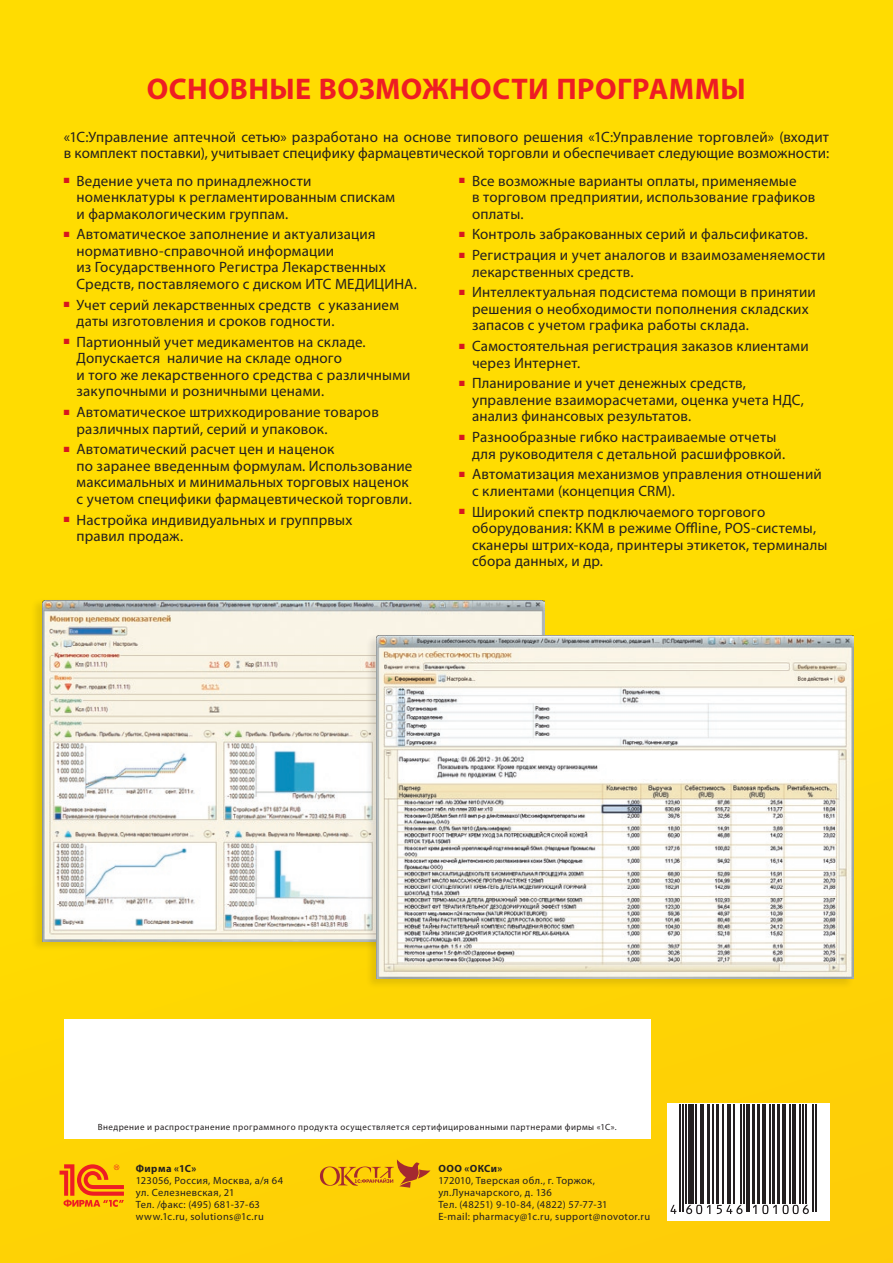
<style>
.page{position:relative;width:893px;height:1263px;background:#ffdc01}
.page>*{position:absolute;margin:0;border:0;box-sizing:border-box;transform-origin:0 0}
.t1{font:700 30px "Myriad Pro";letter-spacing:.015em;color:#ee1d23}
.t2{font:15px/16.5px "Myriad Pro";letter-spacing:.015em;color:#231f20}
.t3{font:10.5px/12px "Myriad Pro";letter-spacing:.035em;color:#231f20}
.t4{font:700 10.5px "Myriad Pro";letter-spacing:.04em;color:#231f20}
.t5{font:9px "Myriad Pro";letter-spacing:.05em;color:#231f20}
</style>
<div class="page">
<div style="left:0;top:519px;width:893px;height:744px;background:#fed503"></div>
<svg style="left:60px;top:1164px;width:64px;height:43px"></svg>
<div style="left:64px;top:1019px;width:587px;height:119px;background:#fff"></div>
<div style="left:30px;top:596px;width:535px;height:375px;background:#231f20;opacity:.12"></div>
<img style="left:43px;top:600px;width:501px;height:341px">
<div style="left:364px;top:632px;width:509px;height:376px;background:#231f20;opacity:.12"></div>
<img style="left:377px;top:636px;width:476px;height:343px">
<svg style="left:320px;top:1159px;width:110px;height:29px"></svg>
<svg style="left:667px;top:1103px;width:162px;height:117px;background:#d6d5d5"></svg>
<hr style="left:680px;top:1104px;width:1px;height:108px;background:#231f20">
<hr style="left:683px;top:1104px;width:1px;height:108px;background:#231f20">
<hr style="left:685px;top:1104px;width:2px;height:99px;background:#231f20">
<div style="left:688px;top:1104px;width:6px;height:99px;background:#231f20"></div>
<hr style="left:696px;top:1104px;width:1px;height:99px;background:#231f20">
<hr style="left:700px;top:1104px;width:4px;height:99px;background:#231f20">
<hr style="left:707px;top:1104px;width:3px;height:99px;background:#231f20">
<hr style="left:713px;top:1104px;width:1px;height:99px;background:#231f20">
<hr style="left:716px;top:1104px;width:2px;height:99px;background:#231f20">
<hr style="left:723px;top:1104px;width:1px;height:99px;background:#231f20">
<hr style="left:727px;top:1104px;width:4px;height:99px;background:#231f20">
<hr style="left:733px;top:1104px;width:1px;height:99px;background:#231f20">
<hr style="left:740px;top:1104px;width:1px;height:99px;background:#231f20">
<hr style="left:743px;top:1104px;width:1px;height:99px;background:#231f20">
<hr style="left:746px;top:1104px;width:1px;height:108px;background:#231f20">
<hr style="left:749px;top:1104px;width:1px;height:108px;background:#231f20">
<hr style="left:752px;top:1104px;width:2px;height:99px;background:#231f20">
<hr style="left:757px;top:1104px;width:3px;height:99px;background:#231f20">
<hr style="left:762px;top:1104px;width:4px;height:99px;background:#231f20">
<hr style="left:769px;top:1104px;width:1px;height:99px;background:#231f20">
<hr style="left:772px;top:1104px;width:2px;height:99px;background:#231f20">
<hr style="left:778px;top:1104px;width:2px;height:99px;background:#231f20">
<hr style="left:782px;top:1104px;width:4px;height:99px;background:#231f20">
<hr style="left:789px;top:1104px;width:1px;height:99px;background:#231f20">
<hr style="left:792px;top:1104px;width:4px;height:99px;background:#231f20">
<hr style="left:799px;top:1104px;width:1px;height:99px;background:#231f20">
<hr style="left:802px;top:1104px;width:1px;height:99px;background:#231f20">
<hr style="left:805px;top:1104px;width:1px;height:99px;background:#231f20">
<hr style="left:812px;top:1104px;width:1px;height:108px;background:#231f20">
<hr style="left:815px;top:1104px;width:1px;height:108px;background:#231f20">
<svg style="left:671px;top:1205px;width:5px;height:9px"></svg>
<svg style="left:686px;top:1205px;width:24px;height:9px"></svg>
<svg style="left:717px;top:1205px;width:25px;height:9px"></svg>
<svg style="left:753px;top:1205px;width:56px;height:9px"></svg>
<h1 class="t1" style="left:147px;top:69px;width:601px">ОСНОВНЫЕ ВОЗМОЖНОСТИ ПРОГРАММЫ</h1>
<p class="t2" style="left:64px;top:128px;width:767px">«1С:Управление аптечной сетью» разработано на основе типового решения «1С:Управление торговлей» (входит в комплект поставки), учитывает специфику фармацевтической торговли и обеспечивает следующие возможности:</p>
<p class="t2" style="left:77px;top:172px;width:320px;text-indent:-13px"><sup>■</sup> Ведение учета по принадлежности номенклатуры к регламентированным спискам и фармакологическим группам.</p>
<p class="t2" style="left:77px;top:226px;width:342px;text-indent:-13px"><sup>■</sup> Автоматическое заполнение и актуализация нормативно-справочной информации<br>из Государственного Регистра Лекарственных Средств, поставляемого с диском ИТС МЕДИЦИНА.</p>
<p class="t2" style="left:77px;top:296px;width:324px;text-indent:-13px"><sup>■</sup> Учет серий лекарственных средств с указанием даты изготовления и сроков годности.</p>
<p class="t2" style="left:77px;top:333px;width:336px;text-indent:-13px"><sup>■</sup> Партионный учет медикаментов на складе.<br>Допускается наличие на складе одного<br>и того же лекарственного средства с различными закупочными и розничными ценами.</p>
<p class="t2" style="left:77px;top:404px;width:304px;text-indent:-13px"><sup>■</sup> Автоматическое штрихкодирование товаров различных партий, серий и упаковок.</p>
<p class="t2" style="left:77px;top:441px;width:337px;text-indent:-13px"><sup>■</sup> Автоматический расчет цен и наценок<br>по заранее введенным формулам. Использование максимальных и минимальных торговых наценок с учетом специфики фармацевтической торговли.</p>
<p class="t2" style="left:77px;top:511px;width:277px;text-indent:-13px"><sup>■</sup> Настройка индивидуальных и группрвых правил продаж.</p>
<p class="t2" style="left:472px;top:172px;width:345px;text-indent:-13px"><sup>■</sup> Все возможные варианты оплаты, применяемые<br>в торговом предприятии, использование графиков оплаты.</p>
<p class="t2" style="left:459px;top:226px;width:350px"><sup>■</sup> Контроль забракованных серий и фальсификатов.</p>
<p class="t2" style="left:472px;top:247px;width:355px;text-indent:-13px"><sup>■</sup> Регистрация и учет аналогов и взаимозаменяемости лекарственных средств.</p>
<p class="t2" style="left:472px;top:284px;width:345px;text-indent:-13px"><sup>■</sup> Интеллектуальная подсистема помощи в принятии решения о необходимости пополнения складских запасов с учетом графика работы склада.</p>
<p class="t2" style="left:472px;top:338px;width:338px;text-indent:-13px"><sup>■</sup> Самостоятельная регистрация заказов клиентами через Интернет.</p>
<p class="t2" style="left:472px;top:375px;width:333px;text-indent:-13px"><sup>■</sup> Планирование и учет денежных средств, управление взаиморасчетами, оценка учета НДС, анализ финансовых результатов.</p>
<p class="t2" style="left:472px;top:429px;width:315px;text-indent:-13px"><sup>■</sup> Разнообразные гибко настраиваемые отчеты для руководителя с детальной расшифровкой.</p>
<p class="t2" style="left:472px;top:466px;width:351px;text-indent:-13px"><sup>■</sup> Автоматизация механизмов управления отношений с клиентами (концепция CRM).</p>
<p class="t2" style="left:472px;top:503px;width:357px;text-indent:-13px"><sup>■</sup> Широкий спектр подключаемого торгового оборудования: ККМ в режиме Offline, POS-системы, сканеры штрих-кода, принтеры этикеток, терминалы сбора данных, и др.</p>
<p class="t5" style="left:98px;top:1121px;width:520px">Внедрение и распространение программного продукта осуществляется сертифицированными партнерами фирмы «1С».</p>
<p class="t4" style="left:136px;top:1162px;width:62px">Фирма «1С»</p>
<p class="t3" style="left:136px;top:1174px;width:149px">123056, Россия, Москва, а/я 64 ул. Селезневская, 21<br>Тел. /факс: (495) 681-37-63 www.1c.ru, solutions@1c.ru</p>
<p class="t4" style="left:438px;top:1162px;width:66px">ООО «ОКСи»</p>
<p class="t3" style="left:438px;top:1175px;width:213px">172010, Тверская обл., г. Торжок, ул.Луначарского, д. 136<br>Тел. (48251) 9-10-84, (4822) 57-77-31<br>E-mail: pharmacy@1c.ru, support@novotor.ru</p>
</div>
